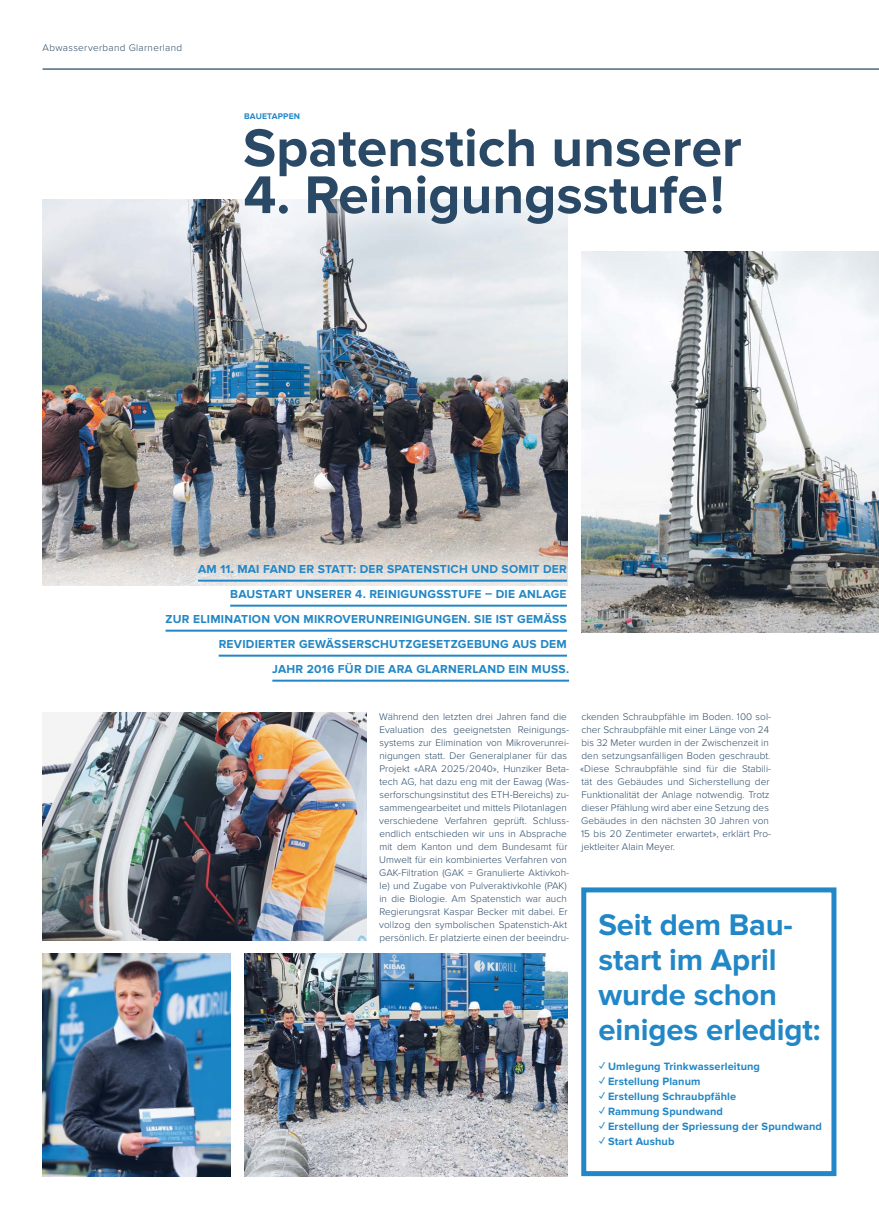
<style>
.page{position:relative;width:879px;height:1219px;background:#fff}
.page>*{position:absolute;margin:0;border:0;box-sizing:border-box;transform-origin:0 0}
.HL_3{font:700 55px "Proxima Nova";color:#2a4966}
.HL_2{font:700 31px/35px "Proxima Nova";letter-spacing:-.005em;color:#2287c6}
.Lead_Versal{font:700 12px/25px "Proxima Nova";letter-spacing:.02em;color:#2287c6;text-align:right}
.Lauftext_Blau{font:700 11px "Proxima Nova";letter-spacing:.01em;color:#2287c6}
.Lauftext{font:300 10px/13px "Proxima Nova";letter-spacing:.005em;color:#2a4966}
.Lauftext-2{font:300 10px "Proxima Nova";letter-spacing:.03em;color:#2a4966}
.Rubrikentitel{font:700 8.5px "Proxima Nova";letter-spacing:.02em;color:#2287c6}
</style>
<div class="page">
<img style="left:43px;top:200px;width:524px;height:340px">
<img style="left:581px;top:252px;width:298px;height:380px">
<svg style="left:42px;top:540px;width:525px;height:46px;background:#d1cdca"></svg>
<img style="left:43px;top:712px;width:324px;height:229px">
<img style="left:43px;top:954px;width:187px;height:222px">
<img style="left:244px;top:954px;width:323px;height:222px">
<hr style="left:43px;top:68px;width:836px;height:2px;background:#2a4966">
<div style="left:581px;top:887px;width:255px;height:289px;border:5px solid #2287c6"></div>
<hr style="left:198px;top:580px;width:369px;height:2px;background:#2287c6">
<hr style="left:230px;top:605px;width:337px;height:2px;background:#2287c6">
<hr style="left:166px;top:630px;width:401px;height:2px;background:#2287c6">
<hr style="left:219px;top:655px;width:348px;height:2px;background:#2287c6">
<hr style="left:272px;top:680px;width:297px;height:2px;background:#2287c6">
<svg style="left:225px;top:199px;width:549px;height:59px"></svg>
<p class="Lauftext-2" style="left:43px;top:42px;width:141px">Abwasserverband Glarnerland</p>
<p class="Rubrikentitel" style="left:244px;top:111px;width:57px">BAUETAPPEN</p>
<p class="HL_3" style="left:243px;top:116px;width:500px">Spatenstich unserer</p>
<p class="HL_3" style="left:243px;top:163px;width:482px">4. Reinigungsstufe!</p>
<p class="Lead_Versal" style="left:166px;top:557px;width:405px">AM 11. MAI FAND ER STATT: DER SPATENSTICH UND SOMIT DER BAUSTART UNSERER 4. REINIGUNGSSTUFE – DIE ANLAGE<br>ZUR ELIMINATION VON MIKROVERUNREINIGUNGEN. SIE IST GEMÄSS REVIDIERTER GEWÄSSERSCHUTZGESETZGEBUNG AUS DEM<br>JAHR 2016 FÜR DIE ARA GLARNERLAND EIN MUSS.</p>
<p class="Lauftext" style="left:379px;top:710px;width:192px">Während den letzten drei Jahren fand die Evaluation des geeignetsten Reinigungs&shy;systems zur Elimination von Mikroverunrei&shy;nigungen statt. Der Generalplaner für das Projekt «ARA 2025 /2040», Hunziker Beta&shy;tech AG, hat dazu eng mit der Eawag (Was&shy;serforschungsinstitut des ETH-Bereichs) zu&shy;sammengearbeitet und mittels Pilotanlagen verschiedene Verfahren geprüft. Schluss&shy;endlich entschieden wir uns in Absprache mit dem Kanton und dem Bundesamt für Umwelt für ein kombiniertes Verfahren von GAK-Filtration (GAK = Granulierte Aktivkoh&shy;le) und Zugabe von Pulveraktivkohle (PAK) in die Biologie. Am Spatenstich war auch Regierungsrat Kaspar Becker mit dabei. Er vollzog den symbolischen Spatenstich-Akt persönlich. Er platzierte einen der beeindru-</p>
<p class="Lauftext" style="left:580px;top:710px;width:192px">ckenden Schraubpfähle im Boden. 100 sol&shy;cher Schraubpfähle mit einer Länge von 24 bis 32 Meter wurden in der Zwischenzeit in den setzungsanfälligen Boden geschraubt. «Diese Schraubpfähle sind für die Stabili&shy;tät des Gebäudes und Sicherstellung der Funktionalität der Anlage notwendig. Trotz dieser Pfählung wird aber eine Setzung des Gebäudes in den nächsten 30 Jahren von 15 bis 20 Zentimeter erwartet», erklärt Pro&shy;jektleiter Alain Meyer.</p>
<p class="HL_2" style="left:598px;top:909px;width:223px">Seit dem Bau&shy;start im April wurde schon einiges erledigt:</p>
<p class="Lauftext_Blau" style="left:599px;top:1060px;width:162px">✓ Umlegung Trinkwasserleitung</p>
<p class="Lauftext_Blau" style="left:599px;top:1075px;width:103px">✓ Erstellung Planum</p>
<p class="Lauftext_Blau" style="left:599px;top:1090px;width:139px">✓ Erstellung Schraubpfähle</p>
<p class="Lauftext_Blau" style="left:599px;top:1105px;width:125px">✓ Rammung Spundwand</p>
<p class="Lauftext_Blau" style="left:599px;top:1120px;width:224px">✓ Erstellung der Spriessung der Spundwand</p>
<p class="Lauftext_Blau" style="left:599px;top:1135px;width:77px">✓ Start Aushub</p>
</div>
